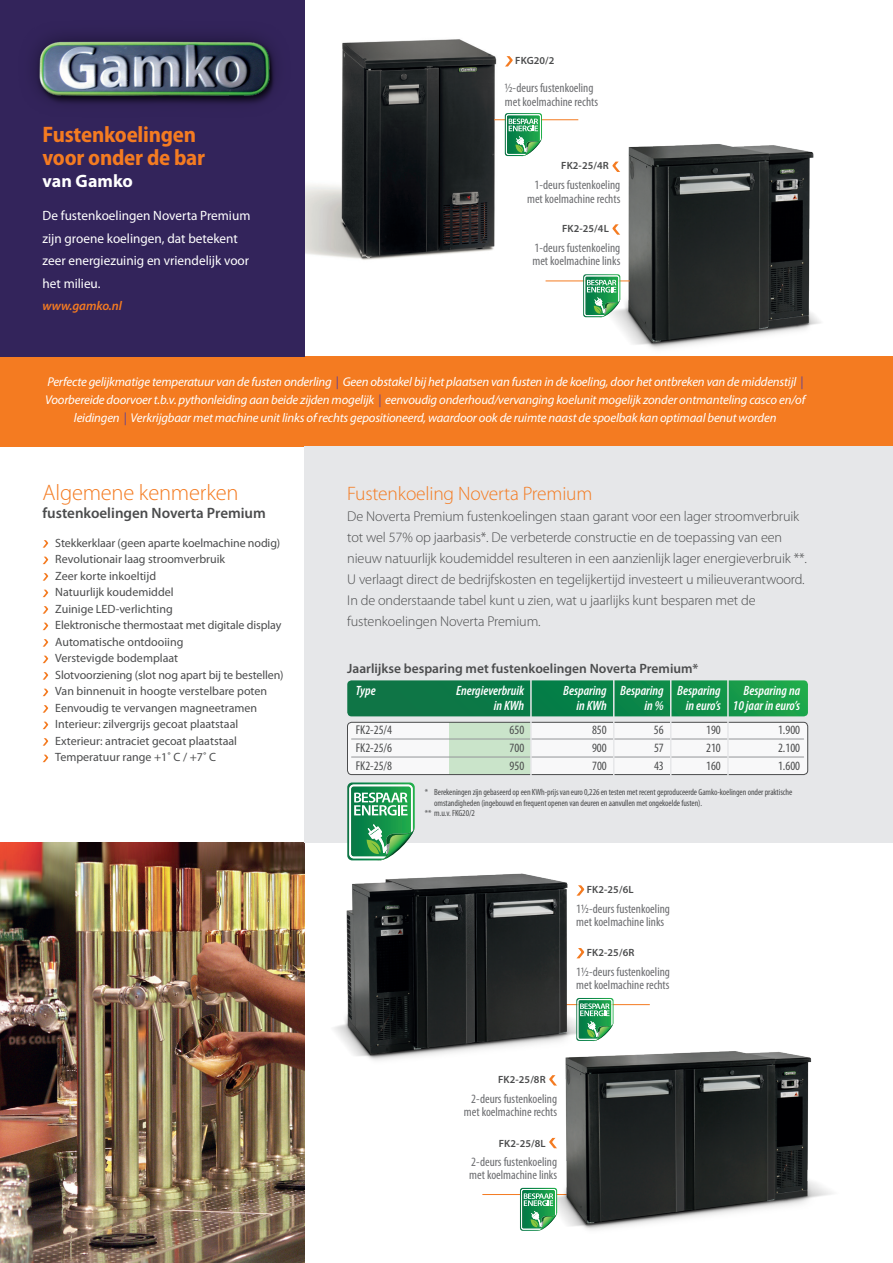
<style>
.page{position:relative;width:893px;height:1263px;background:#fff}
.page>*{position:absolute;margin:0;border:0;box-sizing:border-box;transform-origin:0 0}
.t1{font:700 semi-condensed 22.5px/22.5px "Myriad Pro";letter-spacing:-.01em;color:#f47b21}
.t2{font:300 22.5px "Myriad Pro";letter-spacing:-.01em;color:#f47b21}
.t3{font:300 19.5px "Myriad Pro";letter-spacing:-.01em;color:#f47b21}
.t4{font:700 18px "Myriad Pro";color:#fff}
.t5{font:600 15px "Myriad Pro";color:#4b4c4d}
.t6{font:300 14.25px/21px "Myriad Pro";letter-spacing:-.01em;color:#4b4c4d}
.t7{font:13.5px/22.5px "Myriad Pro";color:#fff}
.t8{font:italic 600 condensed 13.5px "Myriad Pro";color:#fff}
.t9{font:600 13.5px "Myriad Pro";color:#4b4c4d}
.t10{font:italic 12.75px/18px "Myriad Pro";letter-spacing:-.015em;color:#fff;text-align:center}
.t11{font:condensed 12.75px/13.5px "Myriad Pro";color:#6c6d70}
.t12{font:condensed 12.75px "Myriad Pro";color:#4b4c4d}
.t13{font:italic 600 12.75px "Myriad Pro";letter-spacing:-.01em;color:#f47b21}
.t14{font:12px/16.5px "Myriad Pro";color:#4b4c4d}
.t15{font:600 10.5px "Myriad Pro";letter-spacing:.01em;color:#4b4c4d}
.t16{font:condensed 9px "Myriad Pro";letter-spacing:-.01em;color:#4b4c4d}
.s1{color:#593e99}
</style>
<div class="page">
<img style="left:305px;top:39px;width:278px;height:243px">
<hr style="left:565px;top:1004px;width:85px;height:1px;background:#f47b21">
<div style="left:0;top:356px;width:893px;height:90px;background:#f47b21"></div>
<img style="left:613px;top:144px;width:208px;height:205px">
<hr style="left:494px;top:119px;width:84px;height:1px;background:#f47b21">
<svg style="left:505px;top:56px;width:8px;height:11px"></svg>
<hr style="left:482px;top:1194px;width:85px;height:1px;background:#f47b21">
<img style="left:527px;top:1051px;width:306px;height:179px">
<img style="left:0;top:842px;width:305px;height:421px">
<div style="left:305px;top:446px;width:588px;height:396px;background:#e6e7e9"></div>
<div style="left:0;top:0;width:305px;height:356px;background:#33245b"></div>
<svg style="left:43px;top:540px;width:5px;height:8px"></svg>
<svg style="left:43px;top:557px;width:5px;height:7px"></svg>
<svg style="left:43px;top:573px;width:5px;height:8px"></svg>
<svg style="left:43px;top:590px;width:5px;height:7px"></svg>
<svg style="left:43px;top:606px;width:5px;height:8px"></svg>
<svg style="left:43px;top:623px;width:5px;height:7px"></svg>
<svg style="left:43px;top:639px;width:5px;height:8px"></svg>
<svg style="left:43px;top:656px;width:5px;height:7px"></svg>
<svg style="left:43px;top:672px;width:5px;height:8px"></svg>
<svg style="left:43px;top:689px;width:5px;height:7px"></svg>
<svg style="left:43px;top:705px;width:5px;height:8px"></svg>
<svg style="left:43px;top:722px;width:5px;height:7px"></svg>
<svg style="left:43px;top:738px;width:5px;height:8px"></svg>
<svg style="left:43px;top:755px;width:5px;height:7px"></svg>
<svg style="left:347px;top:782px;width:68px;height:38px;background:#62b586"></svg>
<div style="left:347px;top:722px;width:461px;height:52px;background:#f8f8f9;border-radius:4px"></div>
<div style="left:449px;top:722px;width:82px;height:52px;background:#cae4ca"></div>
<div style="left:347px;top:722px;width:461px;height:53px;border:1px solid #4b4c4d;border-radius:4px"></div>
<hr style="left:351px;top:739px;width:453px;height:1px;background:#939598">
<hr style="left:351px;top:757px;width:453px;height:1px;background:#939598">
<svg style="left:347px;top:680px;width:461px;height:36px;background:#11864a"></svg>
<hr style="left:613px;top:678px;width:1px;height:98px;background:#e6e7e9">
<hr style="left:670px;top:678px;width:1px;height:98px;background:#e6e7e9">
<hr style="left:727px;top:678px;width:2px;height:98px;background:#e6e7e9">
<hr style="left:530px;top:678px;width:2px;height:98px;background:#e6e7e9">
<img style="left:281px;top:820px;width:341px;height:308px">
<svg style="left:505px;top:113px;width:37px;height:43px"></svg>
<svg style="left:612px;top:162px;width:8px;height:10px"></svg>
<svg style="left:612px;top:224px;width:8px;height:11px"></svg>
<hr style="left:546px;top:281px;width:84px;height:1px;background:#f47b21">
<svg style="left:583px;top:274px;width:37px;height:43px;background:#63b382"></svg>
<svg style="left:520px;top:1188px;width:37px;height:43px"></svg>
<svg style="left:576px;top:998px;width:37px;height:43px;background:#63b483"></svg>
<img style="left:34px;top:36px;width:242px;height:68px">
<h1 class="t1" style="left:43px;top:123px;width:164px">Fustenkoelingen voor onder de bar</h1>
<h3 class="t4" style="left:43px;top:169px;width:92px">van Gamko</h3>
<p class="t7" style="left:43px;top:204px;width:209px">De fustenkoelingen Noverta Premium zijn groene koelingen, dat betekent zeer energiezuinig en vriendelijk voor het milieu.</p>
<p class="t13" style="left:43px;top:298px;width:81px">www.gamko.nl</p>
<p class="t15" style="left:515px;top:54px;width:41px">FKG20/2</p>
<p class="t11" style="left:505px;top:81px;width:95px">½-deurs fustenkoeling met koelmachine rechts</p>
<p class="t15" style="left:561px;top:159px;width:49px">FK2-25/4R</p>
<p class="t11" style="left:527px;top:178px;width:95px;text-align:center">1-deurs fustenkoeling met koelmachine rechts</p>
<p class="t15" style="left:562px;top:222px;width:48px">FK2-25/4L</p>
<p class="t11" style="left:532px;top:241px;width:89px">1-deurs fustenkoeling met koelmachine links</p>
<p class="t10" style="left:45px;top:373px;width:762px">Perfecte gelijkmatige temperatuur van de fusten onderling <span class="s1">|</span> Geen obstakel bij het plaatsen van fusten in de koeling, door het ontbreken van de middenstijl <span class="s1">|<br></span>Voorbereide doorvoer t.b.v. pythonleiding aan beide zijden mogelijk <span class="s1">|</span> eenvoudig onderhoud/vervanging koelunit mogelijk zonder ontmanteling casco en/of leidingen <span class="s1">|</span> Verkrijgbaar met machine unit links of rechts gepositioneerd, waardoor ook de ruimte naast de spoelbak kan optimaal benut worden</p>
<h1 class="t2" style="left:43px;top:479px;width:198px">Algemene kenmerken</h1>
<p class="t5" style="left:43px;top:504px;width:225px">fustenkoelingen Noverta Premium</p>
<p class="t14" style="left:55px;top:534px;width:230px">Stekkerklaar (geen aparte koelmachine nodig)<br>Revolutionair laag stroomverbruik<br>Zeer korte inkoeltijd<br>Natuurlijk koudemiddel<br>Zuinige LED-verlichting<br>Elektronische thermostaat met digitale display Automatische ontdooiing<br>Verstevigde bodemplaat<br>Slotvoorziening (slot nog apart bij te bestellen)<br>Van binnenuit in hoogte verstelbare poten Eenvoudig te vervangen magneetramen Interieur: zilvergrijs gecoat plaatstaal Exterieur: antraciet gecoat plaatstaal Temperatuur range +1˚ C / +7˚ C</p>
<h2 class="t3" style="left:347px;top:482px;width:247px">Fustenkoeling Noverta Premium</h2>
<p class="t6" style="left:347px;top:506px;width:461px">De Noverta Premium fustenkoelingen staan garant voor een lager stroomverbruik tot wel 57% op jaarbasis*. De verbeterde constructie en de toepassing van een nieuw natuurlijk koudemiddel resulteren in een aanzienlijk lager energieverbruik **.<br>U verlaagt direct de bedrijfskosten en tegelijkertijd investeert u milieuverantwoord.<br>In de onderstaande tabel kunt u zien, wat u jaarlijks kunt besparen met de fustenkoelingen Noverta Premium.</p>
<p class="t9" style="left:347px;top:659px;width:353px">Jaarlijkse besparing met fustenkoelingen Noverta Premium*</p>
<p class="t8" style="left:356px;top:682px;width:21px">Type</p>
<p class="t8" style="left:456px;top:682px;width:69px">Energieverbruik</p>
<p class="t8" style="left:563px;top:682px;width:159px">Besparing Besparing Besparing</p>
<p class="t8" style="left:743px;top:682px;width:58px">Besparing na</p>
<p class="t8" style="left:494px;top:697px;width:32px">in KWh</p>
<p class="t8" style="left:576px;top:697px;width:32px">in KWh</p>
<p class="t8" style="left:645px;top:697px;width:21px">in %</p>
<p class="t8" style="left:686px;top:697px;width:116px">in euro’s 10 jaar in euro’s</p>
<p class="t12" style="left:356px;top:722px;width:38px">FK2-25/4</p>
<p class="t12" style="left:510px;top:722px;width:16px">650</p>
<p class="t12" style="left:592px;top:722px;width:16px">850</p>
<p class="t12" style="left:654px;top:722px;width:11px">56</p>
<p class="t12" style="left:706px;top:722px;width:16px">190</p>
<p class="t12" style="left:778px;top:722px;width:24px">1.900</p>
<p class="t12" style="left:356px;top:740px;width:38px">FK2-25/6</p>
<p class="t12" style="left:510px;top:740px;width:16px">700</p>
<p class="t12" style="left:592px;top:740px;width:16px">900</p>
<p class="t12" style="left:654px;top:740px;width:11px">57</p>
<p class="t12" style="left:706px;top:740px;width:16px">210</p>
<p class="t12" style="left:778px;top:740px;width:24px">2.100</p>
<p class="t12" style="left:356px;top:758px;width:38px">FK2-25/8</p>
<p class="t12" style="left:510px;top:758px;width:16px">950</p>
<p class="t12" style="left:592px;top:758px;width:16px">700</p>
<p class="t12" style="left:654px;top:758px;width:11px">43</p>
<p class="t12" style="left:706px;top:758px;width:16px">160</p>
<p class="t12" style="left:778px;top:758px;width:24px">1.600</p>
<p class="t16" style="left:425px;top:787px;width:369px">* Berekeningen zijn gebaseerd op een KWh-prijs van euro 0,226 en testen met recent geproduceerde Gamko-koelingen onder praktische</p>
<p class="t16" style="left:434px;top:797px;width:269px">omstandigheden (ingebouwd en frequent openen van deuren en aanvullen met ongekoelde fusten).</p>
<p class="t16" style="left:425px;top:808px;width:52px">** m.u.v. FKG20/2</p>
<p class="t15" style="left:587px;top:883px;width:48px">FK2-25/6L</p>
<p class="t11" style="left:576px;top:902px;width:95px">1½-deurs fustenkoeling met koelmachine links</p>
<p class="t15" style="left:587px;top:946px;width:49px">FK2-25/6R</p>
<p class="t11" style="left:576px;top:964px;width:95px">1½-deurs fustenkoeling met koelmachine rechts</p>
<p class="t15" style="left:498px;top:1073px;width:49px">FK2-25/8R</p>
<p class="t11" style="left:464px;top:1092px;width:95px;text-align:center">2-deurs fustenkoeling met koelmachine rechts</p>
<p class="t15" style="left:499px;top:1137px;width:48px">FK2-25/8L</p>
<p class="t11" style="left:469px;top:1154px;width:89px">2-deurs fustenkoeling met koelmachine links</p>
</div>
